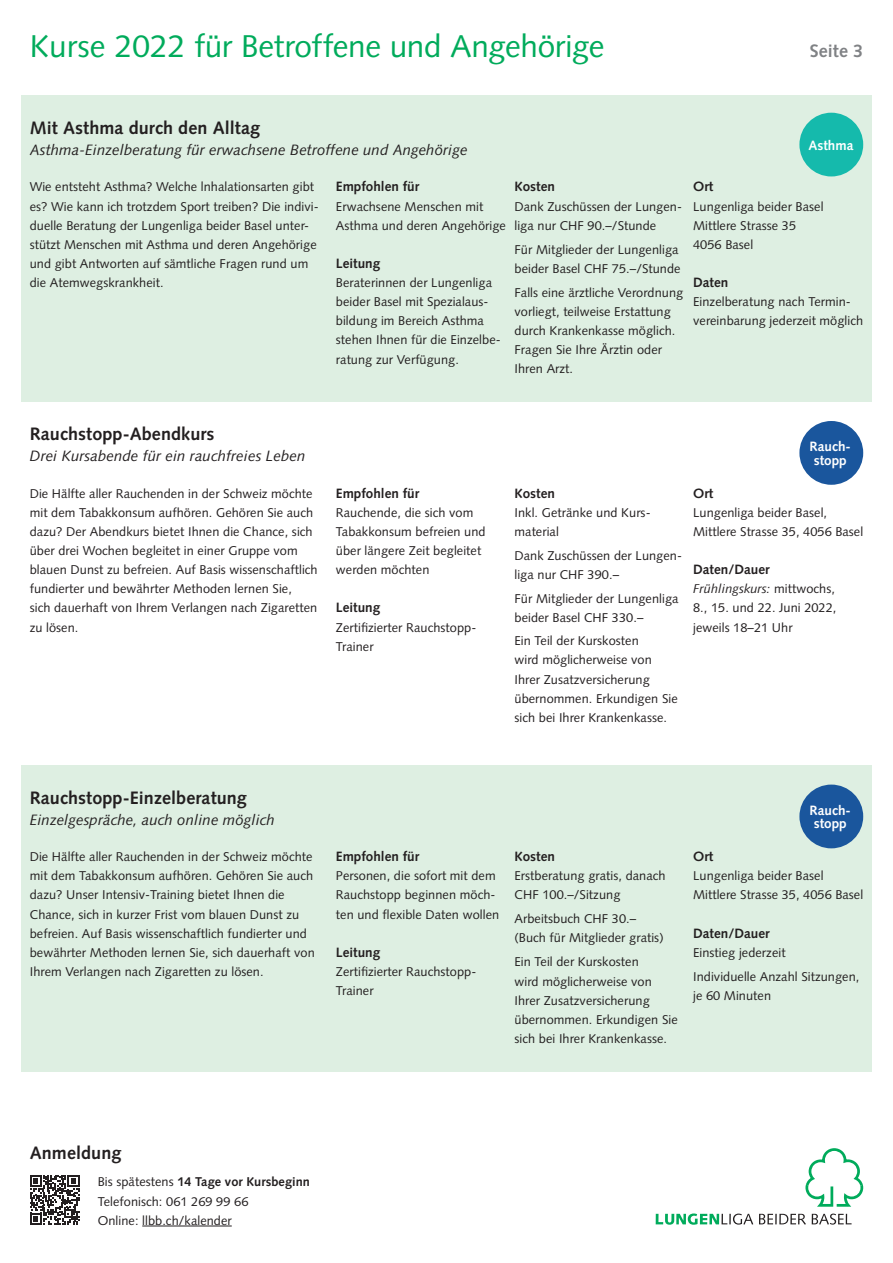
<style>
.page{position:relative;width:893px;height:1263px;background:#fff}
.page>*{position:absolute;margin:0;border:0;box-sizing:border-box;transform-origin:0 0}
.t1{font:31.5px "Syntax";letter-spacing:-.01em;color:#00ab5b}
.Kurstitel_12{font:700 18px "Syntax";letter-spacing:.005em;color:#231f20}
.t2{font:700 18px "Syntax";letter-spacing:.005em;color:#808285}
.Lead_10{font:italic 15px "Syntax";letter-spacing:.005em;color:#231f20}
.Zwischentitel_9{font:700 13.5px "Syntax";color:#231f20}
.Zwischentitel_9-2{font:700 13.5px/13.5px "Syntax";color:#fff;text-align:center}
.Grundtext_8_5{font:12.75px/19.2px "Syntax";letter-spacing:.005em;color:#231f20}
.Grundtext_8_5_Absatz{font:12.75px/19.2px "Syntax";letter-spacing:.005em;color:#231f20}
.Zwischentitel_9-3{font:12.75px/19.2px "Syntax";letter-spacing:.005em;color:#231f20}
.s1{font-style:italic}
.s2{font-weight:700}
</style>
<div class="page">
<hr style="left:142px;top:1226px;width:90px;height:1px;background:#231f20">
<svg style="left:805px;top:1148px;width:58px;height:59px"></svg>
<svg style="left:656px;top:1213px;width:97px;height:12px"></svg>
<svg style="left:759px;top:1214px;width:47px;height:11px"></svg>
<svg style="left:812px;top:1213px;width:39px;height:11px"></svg>
<svg style="left:30px;top:1175px;width:50px;height:50px"></svg>
<div style="left:21px;top:96px;width:851px;height:306px;background:#deefe2"></div>
<div style="left:21px;top:765px;width:851px;height:306px;background:#deefe2"></div>
<div style="left:799px;top:421px;width:64px;height:64px;background:#1a569d;border-radius:50%"></div>
<div style="left:799px;top:113px;width:64px;height:63px;background:#15baac;border-radius:50%"></div>
<div style="left:799px;top:784px;width:64px;height:64px;background:#1a569d;border-radius:50%"></div>
<h1 class="t1" style="left:30px;top:28px;width:576px">Kurse 2022 für Betroffene und Angehörige</h1>
<h2 class="t2" style="left:810px;top:41px;width:55px">Seite 3</h2>
<p class="Kurstitel_12" style="left:30px;top:117px;width:232px">Mit Asthma durch den Alltag</p>
<p class="Lead_10" style="left:30px;top:141px;width:439px">Asthma-Einzelberatung für erwachsene Betroffene und Angehörige</p>
<p class="Grundtext_8_5" style="left:30px;top:177px;width:290px">Wie entsteht Asthma? Welche lnhalationsarten gibt es? Wie kann ich trotzdem Sport treiben? Die indivi&shy;duelle Beratung der Lungenliga beider Basel unter&shy;stützt Menschen mit Asthma und deren Angehörige und gibt Antworten auf sämtliche Fragen rund um die Atemwegskrankheit.</p>
<p class="Zwischentitel_9" style="left:336px;top:179px;width:85px">Empfohlen für</p>
<p class="Zwischentitel_9-3" style="left:336px;top:197px;width:172px">Erwachsene Menschen mit<br>Asthma und deren Angehörige</p>
<p class="Zwischentitel_9" style="left:336px;top:255px;width:46px">Leitung</p>
<p class="Zwischentitel_9-3" style="left:336px;top:273px;width:166px">Beraterinnen der Lungenliga beider Basel mit Spezialaus&shy;bildung im Bereich Asthma stehen Ihnen für die Einzelbe&shy;ratung zur Verfügung.</p>
<p class="Zwischentitel_9" style="left:514px;top:179px;width:42px">Kosten</p>
<p class="Grundtext_8_5" style="left:514px;top:197px;width:169px">Dank Zuschüssen der Lungen&shy;liga nur CHF 90.–/Stunde</p>
<p class="Grundtext_8_5_Absatz" style="left:514px;top:240px;width:168px">Für Mitglieder der Lungenliga beider Basel CHF 75.–/Stunde</p>
<p class="Grundtext_8_5_Absatz" style="left:514px;top:283px;width:170px">Falls eine ärztliche Verordnung vorliegt, teilweise Erstattung durch Krankenkasse möglich.<br>Fragen Sie Ihre Ärztin oder<br>Ihren Arzt.</p>
<p class="Zwischentitel_9-2" style="left:808px;top:138px;width:46px">Asthma</p>
<p class="Zwischentitel_9" style="left:693px;top:179px;width:22px">Ort</p>
<p class="Grundtext_8_5" style="left:693px;top:197px;width:132px">Lungenliga beider Basel</p>
<p class="Grundtext_8_5" style="left:693px;top:216px;width:105px">Mittlere Strasse 35</p>
<p class="Grundtext_8_5" style="left:693px;top:235px;width:62px">4056 Basel</p>
<p class="Zwischentitel_9" style="left:693px;top:275px;width:37px">Daten</p>
<p class="Grundtext_8_5" style="left:693px;top:292px;width:172px">Einzelberatung nach Termin&shy;vereinbarung jederzeit möglich</p>
<p class="Kurstitel_12" style="left:30px;top:424px;width:186px">Rauchstopp-Abendkurs</p>
<p class="Lead_10" style="left:30px;top:447px;width:277px">Drei Kursabende für ein rauchfreies Leben</p>
<p class="Grundtext_8_5" style="left:30px;top:484px;width:289px">Die Hälfte aller Rauchenden in der Schweiz möchte mit dem Tabakkonsum aufhören. Gehören Sie auch dazu? Der Abendkurs bietet Ihnen die Chance, sich über drei Wochen begleitet in einer Gruppe vom blauen Dunst zu befreien. Auf Basis wissenschaftlich fundierter und bewährter Methoden lernen Sie,<br>sich dauerhaft von Ihrem Verlangen nach Zigaretten zu lösen.</p>
<p class="Zwischentitel_9" style="left:336px;top:485px;width:85px">Empfohlen für</p>
<p class="Zwischentitel_9-3" style="left:336px;top:503px;width:151px">Rauchende, die sich vom<br>Tabakkonsum befreien und über längere Zeit begleitet werden möchten</p>
<p class="Zwischentitel_9" style="left:336px;top:600px;width:46px">Leitung</p>
<p class="Grundtext_8_5" style="left:336px;top:617px;width:142px">Zertifizierter Rauchstopp-<br>Trainer</p>
<p class="Zwischentitel_9" style="left:514px;top:485px;width:42px">Kosten</p>
<p class="Grundtext_8_5" style="left:514px;top:503px;width:136px">Inkl. Getränke und Kurs&shy;material</p>
<p class="Grundtext_8_5_Absatz" style="left:514px;top:546px;width:169px">Dank Zuschüssen der Lungen&shy;liga nur CHF 390.–</p>
<p class="Grundtext_8_5_Absatz" style="left:514px;top:589px;width:166px">Für Mitglieder der Lungenliga beider Basel CHF 330.–</p>
<p class="Grundtext_8_5" style="left:514px;top:631px;width:165px">Ein Teil der Kurskosten<br>wird möglicherweise von<br>Ihrer Zusatzversicherung übernommen. Erkundigen Sie sich bei Ihrer Krankenkasse.</p>
<p class="Zwischentitel_9-2" style="left:809px;top:440px;width:43px">Rauch&shy;stopp</p>
<p class="Zwischentitel_9" style="left:693px;top:485px;width:22px">Ort</p>
<p class="Grundtext_8_5" style="left:693px;top:503px;width:172px">Lungenliga beider Basel,<br>Mittlere Strasse 35, 4056 Basel</p>
<p class="Zwischentitel_9" style="left:693px;top:562px;width:78px">Daten/Dauer</p>
<p class="Grundtext_8_5" style="left:693px;top:579px;width:145px"><span class="s1">Frühlingskurs:</span> mittwochs,<br>8., 15. und 22. Juni 2022,</p>
<p class="Grundtext_8_5" style="left:693px;top:617px;width:101px">jeweils 18–21 Uhr</p>
<p class="Kurstitel_12" style="left:30px;top:787px;width:219px">Rauchstopp-Einzelberatung</p>
<p class="Lead_10" style="left:30px;top:810px;width:247px">Einzelgespräche, auch online möglich</p>
<p class="Grundtext_8_5" style="left:30px;top:847px;width:287px">Die Hälfte aller Rauchenden in der Schweiz möchte mit dem Tabakkonsum aufhören. Gehören Sie auch dazu? Unser Intensiv-Training bietet Ihnen die Chance, sich in kurzer Frist vom blauen Dunst zu befreien. Auf Basis wissenschaftlich fundierter und bewährter Methoden lernen Sie, sich dauerhaft von Ihrem Verlangen nach Zigaretten zu lösen.</p>
<p class="Zwischentitel_9" style="left:336px;top:849px;width:85px">Empfohlen für</p>
<p class="Grundtext_8_5" style="left:336px;top:866px;width:165px">Personen, die sofort mit dem<br>Rauchstopp beginnen möch&shy;ten und flexible Daten wollen</p>
<p class="Zwischentitel_9" style="left:336px;top:944px;width:46px">Leitung</p>
<p class="Grundtext_8_5" style="left:336px;top:962px;width:142px">Zertifizierter Rauchstopp-<br>Trainer</p>
<p class="Zwischentitel_9" style="left:514px;top:849px;width:42px">Kosten</p>
<p class="Grundtext_8_5" style="left:514px;top:866px;width:153px">Erstberatung gratis, danach<br>CHF 100.–/Sitzung</p>
<p class="Grundtext_8_5_Absatz" style="left:514px;top:909px;width:151px">Arbeitsbuch CHF 30.– (Buch für Mitglieder gratis)</p>
<p class="Grundtext_8_5_Absatz" style="left:514px;top:952px;width:165px">Ein Teil der Kurskosten<br>wird möglicherweise von<br>Ihrer Zusatzversicherung übernommen. Erkundigen Sie sich bei Ihrer Krankenkasse.</p>
<p class="Zwischentitel_9-2" style="left:809px;top:803px;width:43px">Rauch&shy;stopp</p>
<p class="Zwischentitel_9" style="left:693px;top:849px;width:22px">Ort</p>
<p class="Grundtext_8_5_Absatz" style="left:693px;top:866px;width:172px">Lungenliga beider Basel<br>Mittlere Strasse 35, 4056 Basel</p>
<p class="Zwischentitel_9" style="left:693px;top:925px;width:78px">Daten/Dauer</p>
<p class="Grundtext_8_5" style="left:693px;top:943px;width:94px">Einstieg jederzeit</p>
<p class="Grundtext_8_5_Absatz" style="left:693px;top:967px;width:168px">Individuelle Anzahl Sitzungen, je 60 Minuten</p>
<h2 class="Kurstitel_12" style="left:30px;top:1143px;width:93px">Anmeldung</h2>
<p class="Grundtext_8_5" style="left:98px;top:1172px;width:214px">Bis spätestens <span class="s2">14 Tage vor Kursbeginn<br></span>Telefonisch: 061 269 99 66<br>Online: llbb.ch/kalender</p>
</div>
